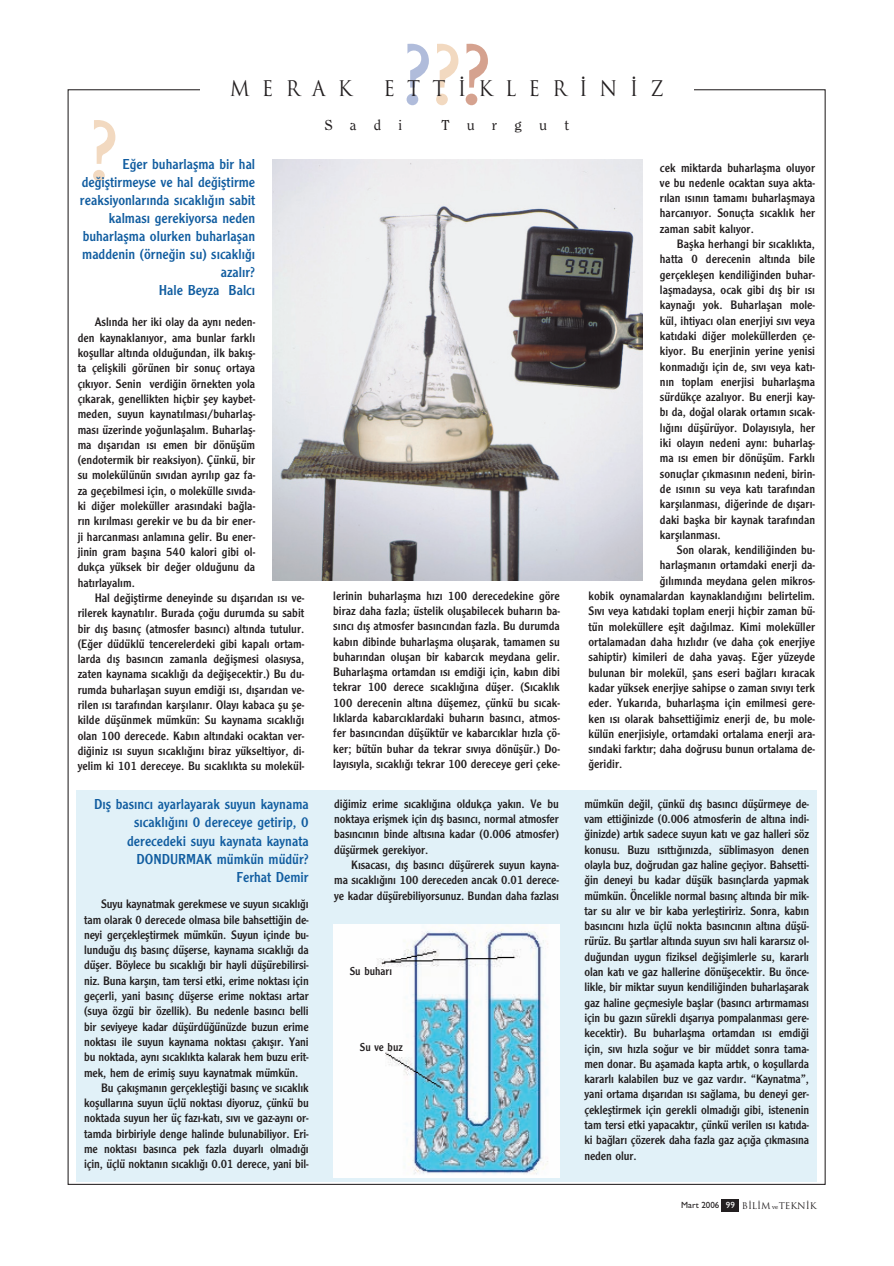
<style>
.page{position:relative;width:894px;height:1266px;background:#fff}
.page>*{position:absolute;margin:0;border:0;box-sizing:border-box;transform-origin:0 0}
.t1{font:90px "Clearface Gothic";color:#b0bcdb}
.t2{font:90px "Clearface Gothic";color:#f2d9c0}
.t3{font:21px "Trajan Plain";letter-spacing:.65em;color:#231f20;scale:.9 1}
.t4{font:15px/18px "Clearface Gothic";color:#115da0;text-align:right}
.t5{font:500 15px "Clearface";letter-spacing:1.15em;color:#231f20}
.t6{font:12.75px/15.3px "Clearface Gothic";letter-spacing:-.01em;color:#231f20;text-align:justify}
.t7{font:12px "Clearface Gothic";color:#231f20}
.t8{font:9px "Trajan Plain";color:#231f20}
.s1{color:#f2d9c0}
.s2{color:#d5a28f}
.s3{font-family:"Gill Sans";font-weight:500}
.s4{font-family:"Gill Sans";font-weight:500;color:#fff}
.s5{font-family:"Bookman Old Style";font-size:6px}
</style>
<div class="page">
<div style="left:722px;top:1198px;width:17px;height:13px;background:#231f20"></div>
<div style="left:77px;top:790px;width:739px;height:391px;background:#e1f1f8"></div>
<img style="left:272px;top:159px;width:371px;height:422px">
<img style="left:334px;top:924px;width:226px;height:253px">
<h1 class="t1" style="left:402px;top:43px;width:90px">?<span class="s1">?</span><span class="s2">?</span></h1>
<h2 class="t3" style="left:230px;top:76px;width:137px">MERAK</h2>
<h2 class="t3" style="left:383px;top:76px;width:313px">ETT‹KLER‹N‹Z</h2>
<p class="t5" style="left:324px;top:120px;width:79px">Sadi</p>
<p class="t5" style="left:441px;top:120px;width:129px">Turgut</p>
<h1 class="t2" style="left:89px;top:119px;width:31px">?</h1>
<p class="t4" style="left:80px;top:156px;width:177px">E¤er buharlaflma bir hal de¤ifltirmeyse ve hal de¤ifltirme reaksiyonlar›nda s›cakl›¤›n sabit kalmas› gerekiyorsa neden buharlaflma olurken buharlaflan maddenin (örne¤in su) s›cakl›¤› azal›r?<br>Hale Beyza Balc›</p>
<p class="t6" style="left:78px;top:315px;width:179px;text-indent:17px">Asl›nda her iki olay da ayn› neden&shy;den kaynaklan›yor, ama bunlar farkl› koflullar alt›nda oldu¤undan, ilk bak›fl&shy;ta çeliflkili görünen bir sonuç ortaya ç›k›yor. Senin verdi¤in örnekten yola ç›karak, genellikten hiçbir fley kaybet&shy;meden, suyun kaynat›lmas›/buharlafl&shy;mas› üzerinde yo¤unlaflal›m. Buharlafl&shy;ma d›flar›dan ›s› emen bir dönüflüm (endotermik bir reaksiyon). Çünkü, bir su molekülünün s›v›dan ayr›l›p gaz fa&shy;za geçebilmesi için, o molekülle s›v›da&shy;ki di¤er moleküller aras›ndaki ba¤la&shy;r›n k›r›lmas› gerekir ve bu da bir ener&shy;ji harcanmas› anlam›na gelir. Bu ener&shy;jinin gram bafl›na 540 kalori gibi ol&shy;dukça yüksek bir de¤er oldu¤unu da hat›rlayal›m.</p>
<p class="t6" style="left:78px;top:591px;width:228px;text-indent:17px">Hal de¤ifltirme deneyinde su d›flar›dan ›s› ve&shy;rilerek kaynat›l›r. Burada ço¤u durumda su sabit bir d›fl bas›nç (atmosfer bas›nc›) alt›nda tutulur. (E¤er düdüklü tencerelerdeki gibi kapal› ortam&shy;larda d›fl bas›nc›n zamanla de¤iflmesi olas›ysa, zaten kaynama s›cakl›¤› da de¤iflecektir.) Bu du&shy;rumda buharlaflan suyun emdi¤i ›s›, d›flar›dan ve&shy;rilen ›s› taraf›ndan karfl›lan›r. Olay› kabaca flu fle&shy;kilde düflünmek mümkün: Su kaynama s›cakl›¤› olan 100 derecede. Kab›n alt›ndaki ocaktan ver&shy;di¤iniz ›s› suyun s›cakl›¤›n› biraz yükseltiyor, di&shy;yelim ki 101 dereceye. Bu s›cakl›kta su molekül-</p>
<p class="t6" style="left:333px;top:589px;width:228px">lerinin buharlaflma h›z› 100 derecedekine göre biraz daha fazla; üstelik oluflabilecek buhar›n ba&shy;s›nc› d›fl atmosfer bas›nc›ndan fazla. Bu durumda kab›n dibinde buharlaflma oluflarak, tamamen su buhar›ndan oluflan bir kabarc›k meydana gelir.<br>Buharlaflma ortamdan ›s› emdi¤i için, kab›n dibi tekrar 100 derece s›cakl›¤›na düfler. (S›cakl›k 100 derecenin alt›na düflemez, çünkü bu s›cak&shy;l›klarda kabarc›klardaki buhar›n bas›nc›, atmos&shy;fer bas›nc›ndan düflüktür ve kabarc›klar h›zla çö&shy;ker; bütün buhar da tekrar s›v›ya dönüflür.) Do&shy;lay›s›yla, s›cakl›¤› tekrar 100 dereceye geri çeke-</p>
<p class="t6" style="left:660px;top:161px;width:157px">cek miktarda buharlaflma oluyor ve bu nedenle ocaktan suya akta&shy;r›lan ›s›n›n tamam› buharlaflmaya harcan›yor. Sonuçta s›cakl›k her zaman sabit kal›yor.</p>
<p class="t6" style="left:660px;top:237px;width:157px;text-indent:17px">Baflka herhangi bir s›cakl›kta, hatta 0 derecenin alt›nda bile gerçekleflen kendili¤inden buhar&shy;laflmadaysa, ocak gibi d›fl bir ›s› kayna¤› yok. Buharlaflan mole&shy;kül, ihtiyac› olan enerjiyi s›v› veya kat›daki di¤er moleküllerden çe&shy;kiyor. Bu enerjinin yerine yenisi konmad›¤› için de, s›v› veya kat›- n›n toplam enerjisi buharlaflma sürdükçe azal›yor. Bu enerji kay&shy;b› da, do¤al olarak ortam›n s›cak&shy;l›¤›n› düflürüyor. Dolay›s›yla, her iki olay›n nedeni ayn›: buharlafl&shy;ma ›s› emen bir dönüflüm. Farkl› sonuçlar ç›kmas›n›n nedeni, birin&shy;de ›s›n›n su veya kat› taraf›ndan karfl›lanmas›, di¤erinde de d›flar›- daki baflka bir kaynak taraf›ndan karfl›lanmas›.</p>
<p class="t6" style="left:677px;top:543px;width:140px">Son olarak, kendili¤inden bu-</p>
<p class="t6" style="left:660px;top:558px;width:157px">harlaflman›n ortamdaki enerji da-</p>
<p class="t6" style="left:660px;top:574px;width:157px">¤›l›m›nda meydana gelen mikros-</p>
<p class="t6" style="left:588px;top:589px;width:228px">kobik oynamalardan kaynakland›¤›n› belirtelim.</p>
<p class="t6" style="left:588px;top:604px;width:228px">S›v› veya kat›daki toplam enerji hiçbir zaman bü-</p>
<p class="t6" style="left:588px;top:620px;width:228px">tün moleküllere eflit da¤›lmaz. Kimi moleküller</p>
<p class="t6" style="left:588px;top:635px;width:228px">ortalamadan daha h›zl›d›r (ve daha çok enerjiye</p>
<p class="t6" style="left:588px;top:650px;width:228px">sahiptir) kimileri de daha yavafl. E¤er yüzeyde</p>
<p class="t6" style="left:588px;top:666px;width:228px">bulunan bir molekül, flans eseri ba¤lar› k›racak</p>
<p class="t6" style="left:588px;top:681px;width:228px">kadar yüksek enerjiye sahipse o zaman s›v›y› terk</p>
<p class="t6" style="left:588px;top:696px;width:228px">eder. Yukar›da, buharlaflma için emilmesi gere-</p>
<p class="t6" style="left:588px;top:711px;width:228px">ken ›s› olarak bahsetti¤imiz enerji de, bu mole-</p>
<p class="t6" style="left:588px;top:727px;width:228px">külün enerjisiyle, ortamdaki ortalama enerji ara-</p>
<p class="t6" style="left:588px;top:742px;width:228px">s›ndaki farkt›r; daha do¤rusu bunun ortalama de-</p>
<p class="t6" style="left:588px;top:757px;width:35px">¤eridir.</p>
<p class="t4" style="left:94px;top:796px;width:216px">D›fl bas›nc› ayarlayarak suyun kaynama s›cakl›¤›n› 0 dereceye getirip, 0 derecedeki suyu kaynata kaynata<br>DONDURMAK mümkün müdür?<br>Ferhat Demir</p>
<p class="t6" style="left:101px;top:897px;width:209px">Suyu kaynatmak gerekmese ve suyun s›cakl›¤›</p>
<p class="t6" style="left:84px;top:912px;width:226px">tam olarak 0 derecede olmasa bile bahsetti¤in de-</p>
<p class="t6" style="left:84px;top:928px;width:226px">neyi gerçeklefltirmek mümkün. Suyun içinde bu-</p>
<p class="t6" style="left:84px;top:943px;width:226px">lundu¤u d›fl bas›nç düflerse, kaynama s›cakl›¤› da</p>
<p class="t6" style="left:84px;top:958px;width:226px">düfler. Böylece bu s›cakl›¤› bir hayli düflürebilirsi-</p>
<p class="t6" style="left:84px;top:974px;width:226px">niz. Buna karfl›n, tam tersi etki, erime noktas› için</p>
<p class="t6" style="left:84px;top:989px;width:226px">geçerli, yani bas›nç düflerse erime noktas› artar</p>
<p class="t6" style="left:84px;top:1004px;width:226px">(suya özgü bir özellik). Bu nedenle bas›nc› belli</p>
<p class="t6" style="left:84px;top:1019px;width:226px">bir seviyeye kadar düflürdü¤ünüzde buzun erime</p>
<p class="t6" style="left:84px;top:1035px;width:226px">noktas› ile suyun kaynama noktas› çak›fl›r. Yani</p>
<p class="t6" style="left:84px;top:1050px;width:226px">bu noktada, ayn› s›cakl›kta kalarak hem buzu erit-</p>
<p class="t6" style="left:84px;top:1065px;width:216px">mek, hem de erimifl suyu kaynatmak mümkün.</p>
<p class="t6" style="left:101px;top:1081px;width:209px">Bu çak›flman›n gerçekleflti¤i bas›nç ve s›cakl›k</p>
<p class="t6" style="left:84px;top:1096px;width:226px">koflullar›na suyun üçlü noktas› diyoruz, çünkü bu</p>
<p class="t6" style="left:84px;top:1111px;width:226px">noktada suyun her üç faz›-kat›, s›v› ve gaz-ayn› or-</p>
<p class="t6" style="left:84px;top:1127px;width:226px">tamda birbiriyle denge halinde bulunabiliyor. Eri-</p>
<p class="t6" style="left:84px;top:1142px;width:226px">me noktas› bas›nca pek fazla duyarl› olmad›¤›</p>
<p class="t6" style="left:84px;top:1157px;width:226px">için, üçlü noktan›n s›cakl›¤› 0.01 derece, yani bil-</p>
<p class="t6" style="left:334px;top:797px;width:226px">di¤imiz erime s›cakl›¤›na oldukça yak›n. Ve bu noktaya eriflmek için d›fl bas›nc›, normal atmosfer bas›nc›n›n binde alt›s›na kadar (0.006 atmosfer) düflürmek gerekiyor.</p>
<p class="t6" style="left:334px;top:858px;width:226px;text-indent:17px">K›sacas›, d›fl bas›nc› düflürerek suyun kayna&shy;ma s›cakl›¤›n› 100 dereceden ancak 0.01 derece&shy;ye kadar düflürebiliyorsunuz. Bundan daha fazlas›</p>
<p class="t7" style="left:350px;top:966px;width:44px">Su buhar›</p>
<p class="t7" style="left:360px;top:1042px;width:44px">Su ve buz</p>
<p class="t6" style="left:584px;top:797px;width:226px">mümkün de¤il, çünkü d›fl bas›nc› düflürmeye de&shy;vam etti¤inizde (0.006 atmosferin de alt›na indi-¤inizde) art›k sadece suyun kat› ve gaz halleri söz konusu. Buzu ›s›tt›¤›n›zda, süblimasyon denen olayla buz, do¤rudan gaz haline geçiyor. Bahsetti-¤in deneyi bu kadar düflük bas›nçlarda yapmak mümkün. Öncelikle normal bas›nç alt›nda bir mik&shy;tar su al›r ve bir kaba yerlefltiririz. Sonra, kab›n bas›nc›n› h›zla üçlü nokta bas›nc›n›n alt›na düflü&shy;rürüz. Bu flartlar alt›nda suyun s›v› hali karars›z ol&shy;du¤undan uygun fiziksel de¤iflimlerle su, kararl› olan kat› ve gaz hallerine dönüflecektir. Bu önce&shy;likle, bir miktar suyun kendili¤inden buharlaflarak gaz haline geçmesiyle bafllar (bas›nc› art›rmamas› için bu gaz›n sürekli d›flar›ya pompalanmas› gere&shy;kecektir). Bu buharlaflma ortamdan ›s› emdi¤i için, s›v› h›zla so¤ur ve bir müddet sonra tama&shy;men donar. Bu aflamada kapta art›k, o koflullarda kararl› kalabilen buz ve gaz vard›r. “Kaynatma”, yani ortama d›flar›dan ›s› sa¤lama, bu deneyi ger&shy;çeklefltirmek için gerekli olmad›¤› gibi, istenenin tam tersi etki yapacakt›r, çünkü verilen ›s› kat›da&shy;ki ba¤lar› çözerek daha fazla gaz aç›¤a ç›kmas›na neden olur.</p>
<p class="t8" style="left:681px;top:1200px;width:137px"><span class="s3">Mart 2006</span> <span class="s4">99</span> B‹L‹M <span class="s5">ve</span>TEKN‹K</p>
</div>
